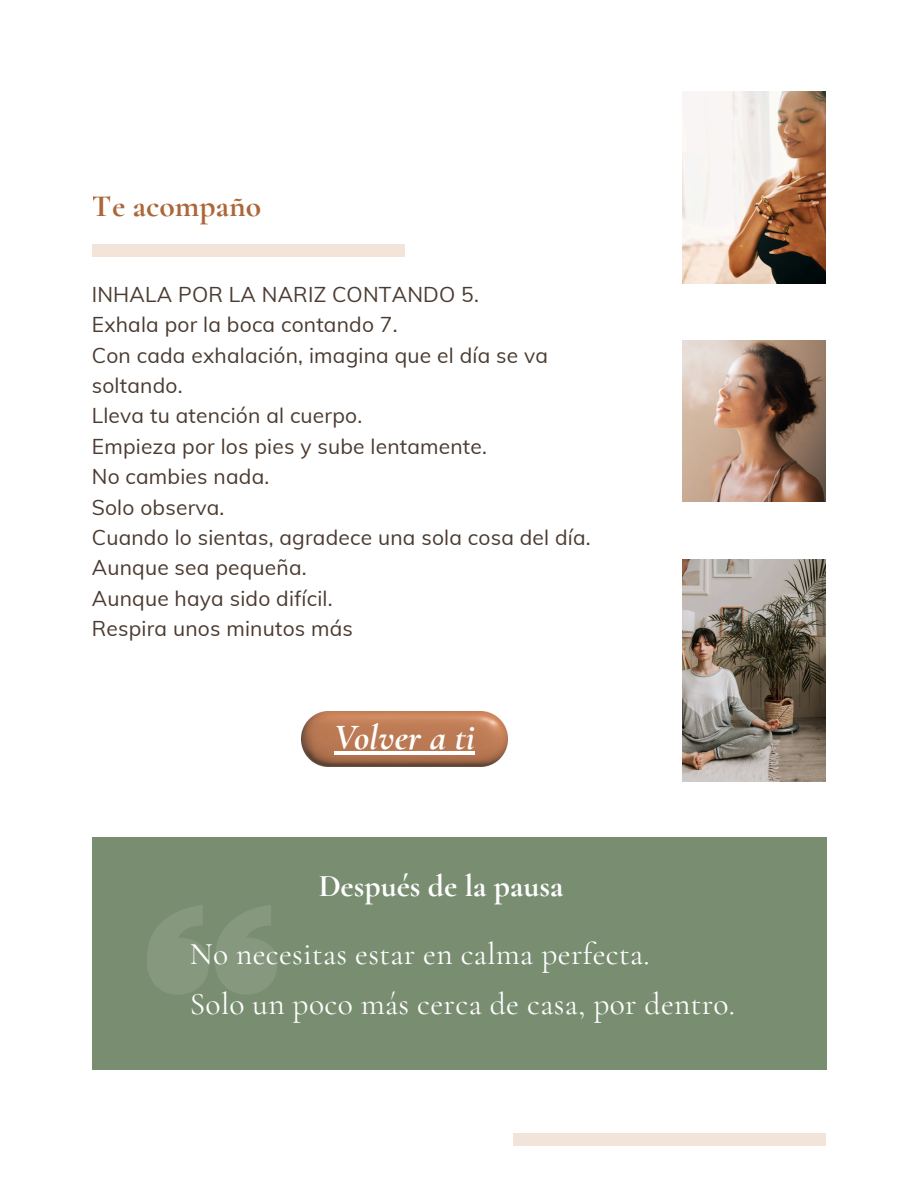
<style>
.page{position:relative;width:918px;height:1188px;background:#fff}
.page>*{position:absolute;margin:0;border:0;box-sizing:border-box;transform-origin:0 0}
.t1{font:italic 700 36.9px "Cormorant Garamond";color:#fff}
.t2{font:700 31.65px "Cormorant Garamond";color:#fff}
.t3{font:700 31.65px "Cormorant Garamond";color:#ad6639}
.t4{font:31.5px/49.5px "Cormorant Garamond";letter-spacing:.01em;color:#fff}
.t5{font:21px/30.3px "Muli";letter-spacing:.01em;color:#4b3b31}
</style>
<div class="page">
<img style="left:683px;top:92px;width:143px;height:191px">
<img style="left:683px;top:341px;width:143px;height:160px">
<img style="left:683px;top:559px;width:143px;height:222px">
<div style="left:92px;top:837px;width:734px;height:233px;background:#798e71"></div>
<div style="left:513px;top:1134px;width:313px;height:12px;background:#f2e4d9"></div>
<svg style="left:147px;top:905px;width:130px;height:89px"></svg>
<div style="left:92px;top:245px;width:313px;height:12px;background:#f2e4d9"></div>
<img style="left:302px;top:711px;width:206px;height:55px">
<hr style="left:334px;top:751px;width:141px;height:4px;background:#fff">
<h2 class="t3" style="left:92px;top:187px;width:171px">Te acompaño</h2>
<p class="t5" style="left:92px;top:279px;width:389px">INHALA POR LA NARIZ CONTANDO 5.</p>
<p class="t5" style="left:92px;top:309px;width:307px">Exhala por la boca contando 7.</p>
<p class="t5" style="left:92px;top:340px;width:458px">Con cada exhalación, imagina que el día se va soltando.</p>
<p class="t5" style="left:92px;top:400px;width:272px">Lleva tu atención al cuerpo.</p>
<p class="t5" style="left:92px;top:431px;width:397px">Empieza por los pies y sube lentamente.</p>
<p class="t5" style="left:92px;top:461px;width:179px">No cambies nada.</p>
<p class="t5" style="left:92px;top:491px;width:134px">Solo observa.</p>
<p class="t5" style="left:92px;top:522px;width:501px">Cuando lo sientas, agradece una sola cosa del día.</p>
<p class="t5" style="left:92px;top:552px;width:216px">Aunque sea pequeña.</p>
<p class="t5" style="left:92px;top:583px;width:242px">Aunque haya sido difícil.</p>
<p class="t5" style="left:92px;top:613px;width:263px">Respira unos minutos más</p>
<h1 class="t1" style="left:334px;top:715px;width:142px">Volver a ti</h1>
<h2 class="t2" style="left:318px;top:866px;width:247px">Después de la pausa</h2>
<h3 class="t4" style="left:190px;top:930px;width:547px">No necesitas estar en calma perfecta.<br>Solo un poco más cerca de casa, por dentro.</h3>
</div>
